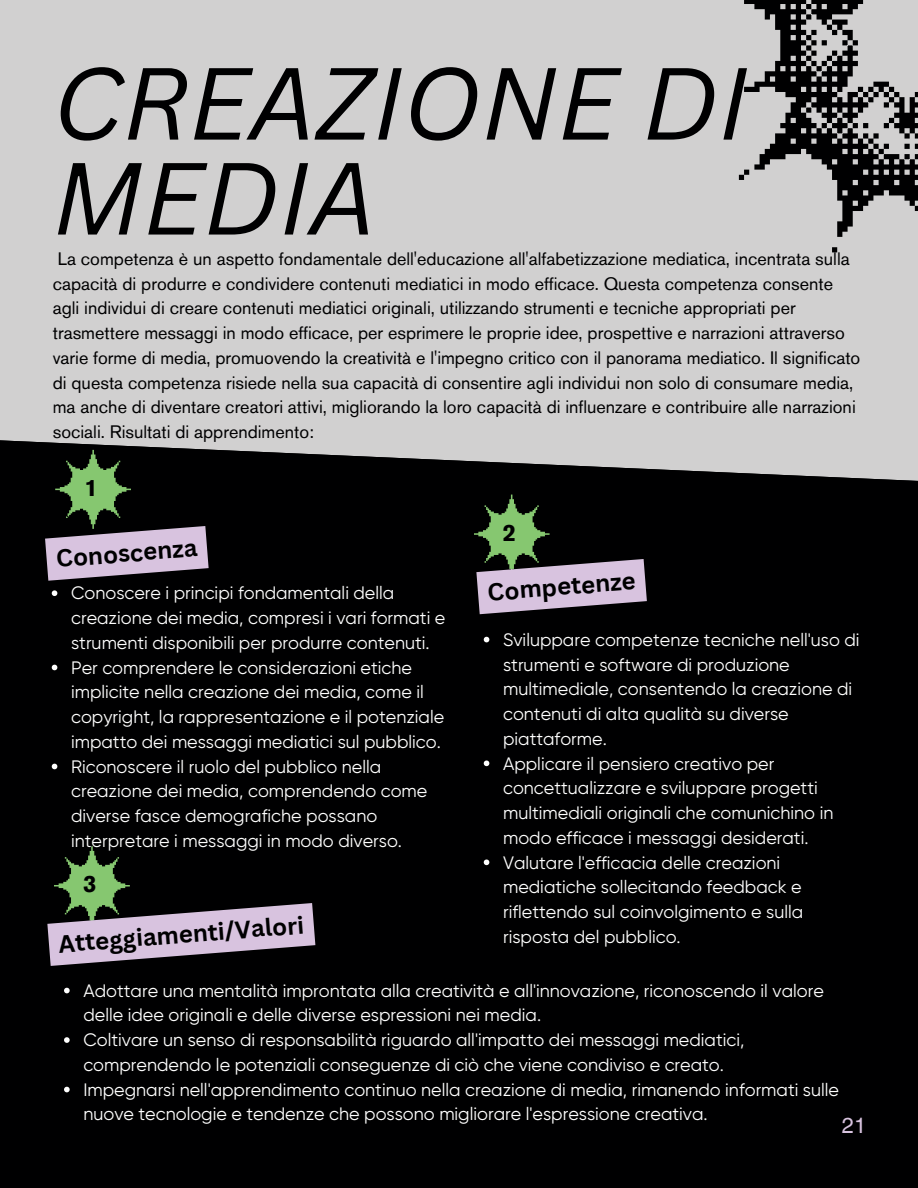
<style>
.page{position:relative;width:918px;height:1188px;background:#000001}
.page>*{position:absolute;margin:0;border:0;box-sizing:border-box;transform-origin:0 0}
.t1{font:italic 100.05px/94.9px "Canva Sans";color:#000001}
.t2{font:700 24px "Canva Sans";color:#000001}
.t3{font:700 23.7px "Akzidenz Grotesk Pro";color:#000001}
.t4{font:21.75px "Helvetica World";color:#d8c3df}
.t5{font:18px/24.8px "Gilroy";color:#fff}
.t6{font:18px/24.8px "Akzidenz Grotesk Pro";color:#000001}
</style>
<div class="page">
<div style="left:0;top:0;width:918px;height:481px;background:#d1d0d0"></div>
<svg style="left:723px;top:0;width:195px;height:258px;fill:#d1d0d0"></svg>
<svg style="left:52px;top:590px;width:5px;height:6px"></svg>
<svg style="left:52px;top:665px;width:5px;height:5px"></svg>
<svg style="left:52px;top:764px;width:5px;height:5px"></svg>
<svg style="left:484px;top:637px;width:5px;height:5px"></svg>
<svg style="left:484px;top:761px;width:5px;height:5px"></svg>
<svg style="left:484px;top:860px;width:5px;height:5px"></svg>
<svg style="left:45px;top:450px;width:164px;height:131px"></svg>
<svg style="left:474px;top:495px;width:173px;height:119px"></svg>
<svg style="left:64px;top:988px;width:6px;height:5px"></svg>
<svg style="left:64px;top:1037px;width:6px;height:6px"></svg>
<svg style="left:64px;top:1087px;width:6px;height:5px"></svg>
<svg style="left:47px;top:846px;width:268px;height:120px"></svg>
<p class="t1" style="left:53px;top:53px;width:697px">CREAZIONE DI<br>MEDIA</p>
<h1 class="t6" style="left:53px;top:248px;width:809px">La competenza è un aspetto fondamentale dell'educazione all'alfabetizzazione mediatica, incentrata sulla capacità di produrre e condividere contenuti mediatici in modo efficace. Questa competenza consente agli individui di creare contenuti mediatici originali, utilizzando strumenti e tecniche appropriati per trasmettere messaggi in modo efficace, per esprimere le proprie idee, prospettive e narrazioni attraverso varie forme di media, promuovendo la creatività e l'impegno critico con il panorama mediatico. Il significato di questa competenza risiede nella sua capacità di consentire agli individui non solo di consumare media, ma anche di diventare creatori attivi, migliorando la loro capacità di influenzare e contribuire alle narrazioni sociali. Risultati di apprendimento:</h1>
<p class="t3" style="left:84px;top:478px;width:15px">1</p>
<p class="t3" style="left:503px;top:523px;width:15px">2</p>
<p class="t2" style="left:55px;top:541px;width:143px;rotate:-4deg">Conoscenza</p>
<p class="t5" style="left:71px;top:581px;width:376px">Conoscere i principi fondamentali della creazione dei media, compresi i vari formati e strumenti disponibili per produrre contenuti.</p>
<h2 class="t5" style="left:71px;top:655px;width:375px">Per comprendere le considerazioni etiche implicite nella creazione dei media, come il copyright, la rappresentazione e il potenziale impatto dei messaggi mediatici sul pubblico.</h2>
<h2 class="t5" style="left:71px;top:754px;width:358px">Riconoscere il ruolo del pubblico nella creazione dei media, comprendendo come diverse fasce demografiche possano interpretare i messaggi in modo diverso.</h2>
<p class="t3" style="left:83px;top:874px;width:15px">3</p>
<p class="t2" style="left:57px;top:926px;width:248px;rotate:-4deg">Atteggiamenti/Valori</p>
<p class="t2" style="left:486px;top:575px;width:150px;rotate:-4deg">Competenze</p>
<p class="t5" style="left:503px;top:627px;width:358px">Sviluppare competenze tecniche nell'uso di strumenti e software di produzione multimediale, consentendo la creazione di contenuti di alta qualità su diverse piattaforme.</p>
<p class="t5" style="left:503px;top:751px;width:332px">Applicare il pensiero creativo per concettualizzare e sviluppare progetti multimediali originali che comunichino in modo efficace i messaggi desiderati.</p>
<p class="t5" style="left:503px;top:850px;width:302px">Valutare l'efficacia delle creazioni mediatiche sollecitando feedback e riflettendo sul coinvolgimento e sulla risposta del pubblico.</p>
<h2 class="t5" style="left:83px;top:978px;width:742px">Adottare una mentalità improntata alla creatività e all'innovazione, riconoscendo il valore delle idee originali e delle diverse espressioni nei media.</h2>
<p class="t5" style="left:83px;top:1028px;width:663px">Coltivare un senso di responsabilità riguardo all'impatto dei messaggi mediatici, comprendendo le potenziali conseguenze di ciò che viene condiviso e creato.</p>
<p class="t5" style="left:83px;top:1077px;width:757px">Impegnarsi nell'apprendimento continuo nella creazione di media, rimanendo informati sulle nuove tecnologie e tendenze che possono migliorare l'espressione creativa.</p>
<p class="t4" style="left:842px;top:1112px;width:26px">21</p>
</div>
